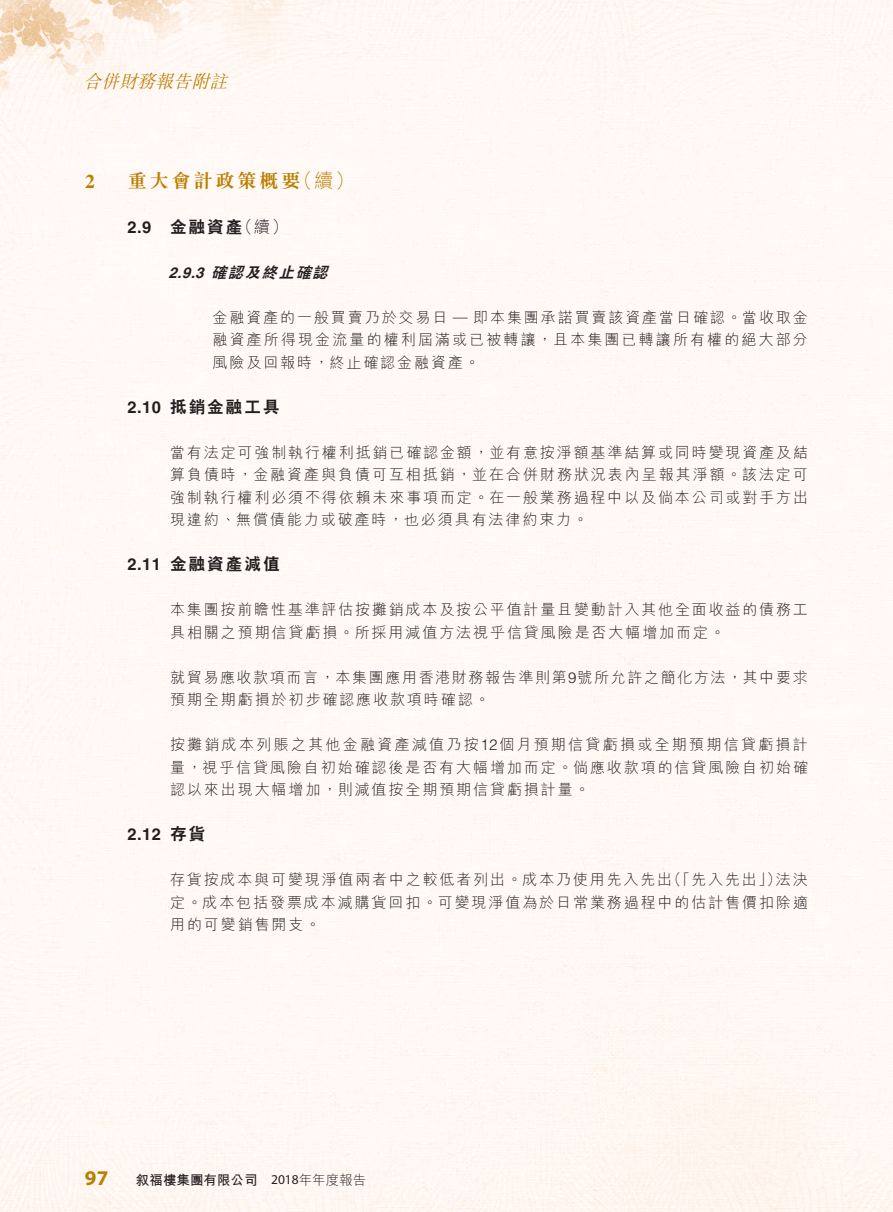
<style>
.page{position:relative;width:893px;height:1212px;background:#fff9f5}
.page>*{position:absolute;margin:0;border:0;box-sizing:border-box;transform-origin:0 0}
.t1{font:700 21px "Myriad Pro";color:#bc7e00}
._01_H1{font:700 19.5px "M Sung HK";letter-spacing:.125em;color:#bc7e00}
._01_H1-2{font:300 19.5px "M Hei HK";color:#bc7e00}
._01_H1-3{font:700 19.5px "Times LT Std";color:#bc7e00}
.t2{font:italic 300 18px "M Sung HK";color:#bc7e00}
._02_H2{font:800 16.5px "C Hei 2 HK";letter-spacing:.13em;color:#231f20}
._02_H2-2{font:700 16.5px "Helvetica LT Std";color:#231f20}
._02_H2-3{font:300 16.5px "M Hei HK";color:#231f20}
._00_txt{font:300 15px/22.5px "M Hei HK";letter-spacing:.13em;color:#231f20;text-align:justify}
._00_txt-2{font:300 15px/22.5px "M Hei HK";letter-spacing:.11em;color:#231f20}
._03_H3{font:italic 800 15px "C Hei 2 HK";color:#231f20}
.t3{font:300 13.5px "M Hei HK";color:#231f20}
.t4{font:700 13.5px "M Hei HK";color:#231f20}
.s1{font-family:"Helvetica LT Std";font-weight:700}
.s2{font-family:"Helvetica LT Std"}
.s3{font-family:"Myriad Pro";font-weight:400}
</style>
<div class="page">
<p class="t2" style="left:83px;top:69px;width:152px">合併財務報告附註</p>
<p class="_01_H1-3" style="left:85px;top:169px;width:11px">2</p>
<p class="_01_H1-2" style="left:293px;top:170px;width:63px">（續(</p>
<p class="_01_H1" style="left:128px;top:171px;width:175px">重大會計政策概要</p>
<p class="_02_H2-2" style="left:128px;top:217px;width:25px">2.9</p>
<p class="_02_H2-3" style="left:236px;top:218px;width:54px">（續(</p>
<p class="_02_H2" style="left:170px;top:218px;width:74px">金融資產</p>
<p class="_02_H2-2" style="left:128px;top:397px;width:35px">2.10</p>
<p class="_03_H3" style="left:169px;top:264px;width:165px"><span class="s1">2.9.3</span> 確認及終止確認</p>
<p class="_00_txt" style="left:213px;top:306px;width:597px">金融資產的一般買賣乃於交易日 <span class="s2">—</span> 即本集團承諾買賣該資產當日確認。當收取金融資產所得現金流量的權利屆滿或已被轉讓，且本集團已轉讓所有權的絕大部分風險及回報時，終止確認金融資產。</p>
<p class="_02_H2" style="left:170px;top:398px;width:111px">抵銷金融工具</p>
<p class="_02_H2-2" style="left:128px;top:554px;width:35px">2.11</p>
<p class="_00_txt" style="left:170px;top:441px;width:639px">當有法定可強制執行權利抵銷已確認金額，並有意按淨額基準結算或同時變現資產及結算負債時，金融資產與負債可互相抵銷，並在合併財務狀況表內呈報其淨額。該法定可強制執行權利必須不得依賴未來事項而定。在一般業務過程中以及倘本公司或對手方出現違約、無償債能力或破產時，也必須具有法律約束力。</p>
<p class="_02_H2" style="left:170px;top:556px;width:111px">金融資產減值</p>
<p class="_02_H2-2" style="left:128px;top:824px;width:35px">2.12</p>
<p class="_00_txt" style="left:170px;top:598px;width:639px">本集團按前瞻性基準評估按攤銷成本及按公平值計量且變動計入其他全面收益的債務工具相關之預期信貸虧損。所採用減值方法視乎信貸風險是否大幅增加而定。</p>
<p class="_00_txt-2" style="left:170px;top:666px;width:639px">就貿易應收款項而言，本集團應用香港財務報告準則第<span class="s2">9</span>號所允許之簡化方法，其中要求預期全期虧損於初步確認應收款項時確認。</p>
<p class="_00_txt" style="left:170px;top:733px;width:639px">按攤銷成本列賬之其他金融資產減值乃按<span class="s2">12</span>個月預期信貸虧損或全期預期信貸虧損計量，視乎信貸風險自初始確認後是否有大幅增加而定。倘應收款項的信貸風險自初始確認以來出現大幅增加，則減值按全期預期信貸虧損計量。</p>
<p class="_02_H2" style="left:170px;top:826px;width:37px">存貨</p>
<p class="_00_txt" style="left:667px;top:868px;width:117px">（「先入先出」）</p>
<p class="_00_txt" style="left:170px;top:868px;width:639px;text-align:left">存貨按成本與可變現淨值兩者中之較低者列出。成本乃使用先入先出<br>定。成本包括發票成本減購貨回扣。可變現淨值為於日常業務過程中的估計售價扣除適用的可變銷售開支。</p>
<p class="_00_txt" style="left:776px;top:868px;width:33px">法決</p>
<h1 class="t1" style="left:85px;top:1164px;width:25px">97</h1>
<p class="t4" style="left:136px;top:1170px;width:123px">叙福樓集團有限公司</p>
<p class="t3" style="left:271px;top:1173px;width:97px"><span class="s3">2018</span>年年度報告</p>
</div>
